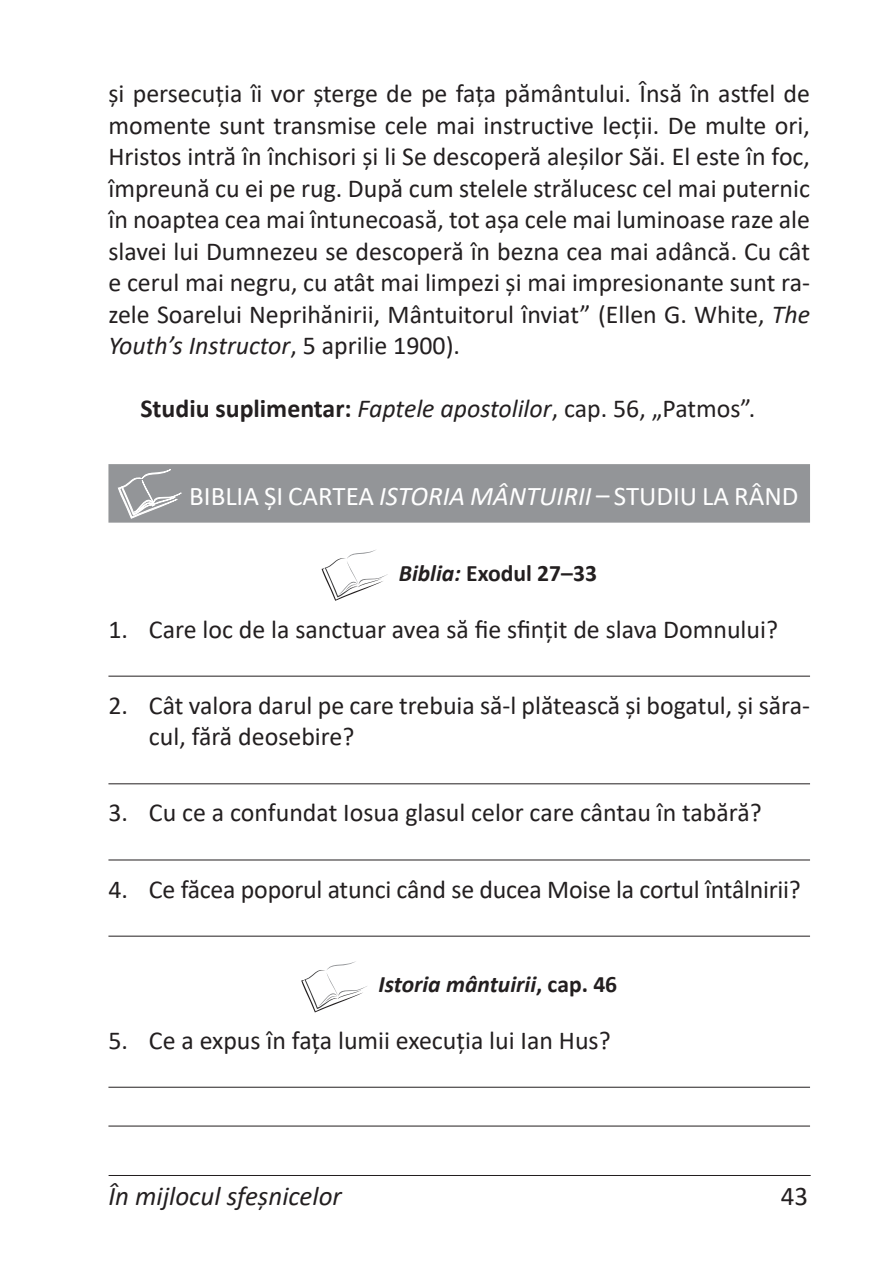
<style>
.page{position:relative;width:893px;height:1276px;background:#fff}
.page>*{position:absolute;margin:0;border:0;box-sizing:border-box;transform-origin:0 0}
.t1{font:27px "Calibri";color:#fff}
.t2{font:italic 27px "Calibri";color:#231f20}
.t3{font:27px "Calibri";color:#231f20}
.t4{font:25.88px/31.5px "Calibri";color:#231f20;text-align:justify}
.t5{font:700 25.88px "Calibri";color:#231f20}
.t6{font:italic 700 23.62px "Calibri";color:#231f20}
.t7{font:700 23.62px "Calibri";color:#231f20}
.s1{font-style:italic}
.s2{font-weight:400;font-style:italic}
.s3{font-weight:400}
.s4{font-style:normal}
</style>
<div class="page">
<hr style="left:109px;top:1175px;width:702px;height:1px;background:#231f20">
<div style="left:108px;top:464px;width:702px;height:59px;background:#939598"></div>
<hr style="left:108px;top:676px;width:702px;height:1px;background:#231f20">
<hr style="left:108px;top:783px;width:702px;height:1px;background:#231f20">
<hr style="left:108px;top:859px;width:702px;height:1px;background:#231f20">
<hr style="left:108px;top:936px;width:702px;height:1px;background:#231f20">
<hr style="left:108px;top:1087px;width:702px;height:1px;background:#231f20">
<hr style="left:108px;top:1125px;width:702px;height:1px;background:#231f20">
<svg style="left:118px;top:464px;width:72px;height:55px"></svg>
<svg style="left:322px;top:550px;width:66px;height:51px"></svg>
<svg style="left:301px;top:961px;width:66px;height:51px"></svg>
<p class="t4" style="left:108px;top:77px;width:703px">și persecuția îi vor șterge de pe fața pământului. Însă în astfel de momente sunt transmise cele mai instructive lecții. De multe ori, Hristos intră în închisori și li Se descoperă aleșilor Săi. El este în foc, împreună cu ei pe rug. După cum stelele strălucesc cel mai puternic în noaptea cea mai întunecoasă, tot așa cele mai luminoase raze ale slavei lui Dumnezeu se descoperă în bezna cea mai adâncă. Cu cât e cerul mai negru, cu atât mai limpezi și mai impresionante sunt ra&shy;zele Soarelui Neprihănirii, Mântuitorul înviat” (Ellen G. White, <span class="s1">The Youth’s Instructor</span>, 5 aprilie 1900).</p>
<p class="t5" style="left:140px;top:390px;width:617px">Studiu suplimentar: <span class="s2">Faptele apostolilor</span><span class="s3">, cap. 56, „Patmos”.</span></p>
<p class="t1" style="left:189px;top:477px;width:611px">BIBLIA ȘI CARTEA <span class="s1">ISTORIA MÂNTUIRII</span> – STUDIU LA RÂND</p>
<p class="t7" style="left:399px;top:556px;width:200px"><span class="s1">Biblia:</span> Exodul 27–33</p>
<p class="t4" style="left:108px;top:612px;width:671px">1. Care loc de la sanctuar avea să fie sfinţit de slava Domnului?</p>
<p class="t4" style="left:149px;top:689px;width:663px;text-indent:-40px">2. Cât valora darul pe care trebuia să-l plătească și bogatul, și săra&shy;cul, fără deosebire?</p>
<p class="t4" style="left:108px;top:796px;width:655px">3. Cu ce a confundat Iosua glasul celor care cântau în tabără?</p>
<p class="t4" style="left:108px;top:872px;width:694px">4. Ce făcea poporul atunci când se ducea Moise la cortul întâlnirii?</p>
<p class="t6" style="left:378px;top:967px;width:240px">Istoria mântuirii<span class="s4">, cap. 46</span></p>
<p class="t4" style="left:108px;top:1024px;width:504px">5. Ce a expus în fața lumii execuția lui Ian Hus?</p>
<p class="t2" style="left:108px;top:1177px;width:235px">În mijlocul sfeșnicelor</p>
<p class="t3" style="left:781px;top:1177px;width:29px">43</p>
</div>
